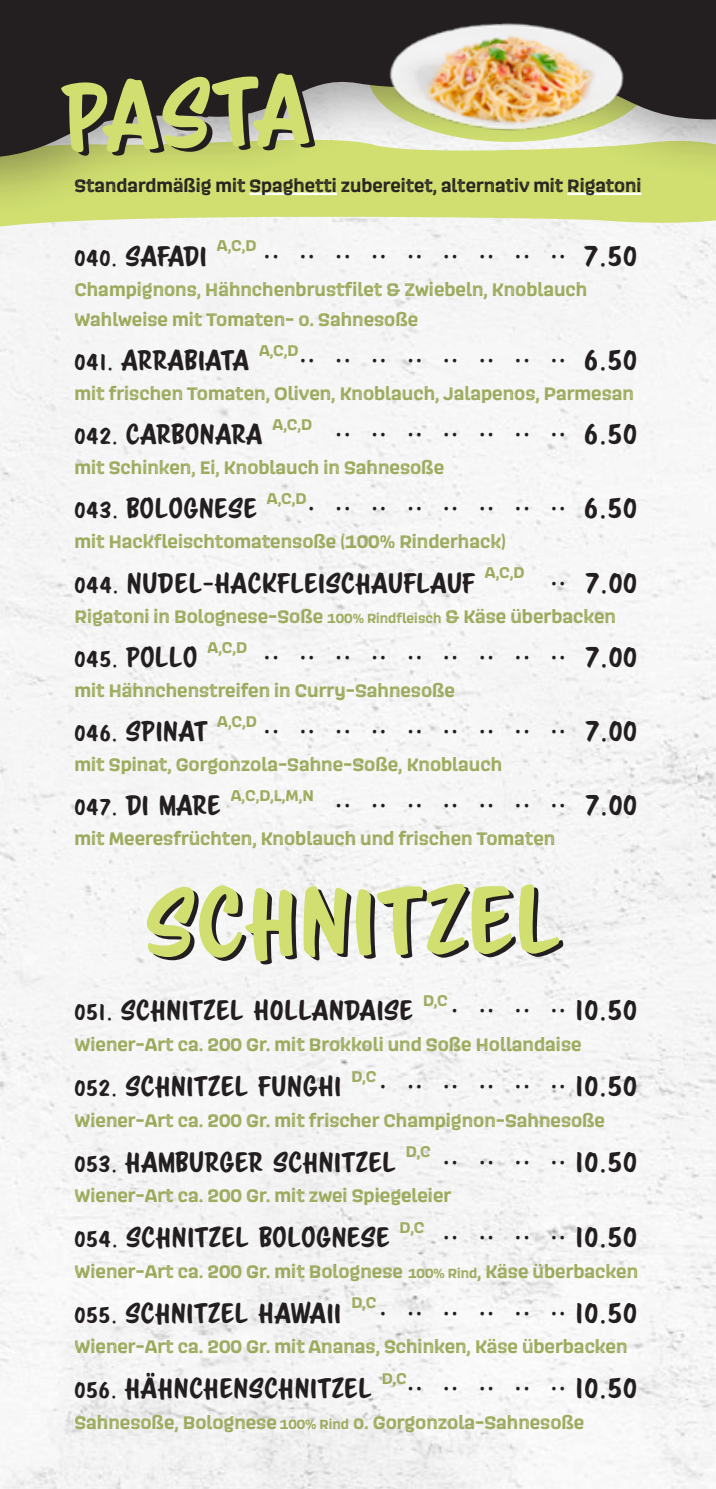
<style>
.page{position:relative;width:716px;height:1489px;background:#fff}
.page>*{position:absolute;margin:0;border:0;box-sizing:border-box;transform-origin:0 0}
.t1{font:85.75px "Scriptorama Markdown JF";color:#d0df70}
.t2{font:84.75px "Scriptorama Markdown JF";color:#231f20}
.t3{font:25px "Scriptorama Markdown JF";letter-spacing:.03em;color:#231f20}
.t4{font:700 18.75px/30px "Scarlet Wood";color:#9aa959}
.t5{font:700 18.5px "Scarlet Wood";color:#231f20}
.t6{font:700 16px "Scarlet Wood";color:#9aa959}
.s1{font-size:20px}
.s2{font-size:13.75px}
</style>
<div class="page">
<div style="left:0;top:245px;width:716px;height:1243px;background:#f5f5f5"></div>
<hr style="left:715px;top:1133px;width:1px;height:355px;background:#f5f5f5">
<div style="left:0;top:0;width:716px;height:245px;background:#231f20;opacity:.4"></div>
<svg style="left:0;top:0;width:716px;height:192px;background:#717451"></svg>
<img style="left:384px;top:1px;width:246px;height:146px">
<hr style="left:249px;top:192px;width:88px;height:3px;background:#fff">
<hr style="left:567px;top:192px;width:74px;height:3px;background:#fff">
<p class="t1" style="left:60px;top:62px;width:248px;rotate:-2deg">PASTA</p>
<p class="t5" style="left:74px;top:173px;width:568px">Standardmäßig mit Spaghetti zubereitet, alternativ mit Rigatoni</p>
<p class="t3" style="left:74px;top:239px;width:134px"><span class="s1">040.</span> SAFADI</p>
<p class="t6" style="left:217px;top:235px;width:41px">A,C,D</p>
<p class="t3" style="left:263px;top:239px;width:5px">··</p>
<p class="t3" style="left:299px;top:239px;width:5px">··</p>
<p class="t3" style="left:335px;top:239px;width:5px">··</p>
<p class="t3" style="left:371px;top:239px;width:5px">··</p>
<p class="t3" style="left:407px;top:239px;width:5px">··</p>
<p class="t3" style="left:442px;top:239px;width:5px">··</p>
<p class="t3" style="left:478px;top:239px;width:5px">··</p>
<p class="t3" style="left:514px;top:239px;width:5px">··</p>
<p class="t3" style="left:550px;top:239px;width:88px">·· 7.50</p>
<p class="t4" style="left:74px;top:273px;width:514px">Champignons, Hähnchenbrustfilet &amp; Zwiebeln, Knoblauch<br>Wahlweise mit Tomaten- o. Sahnesoße</p>
<p class="t3" style="left:74px;top:344px;width:176px"><span class="s1">041.</span> ARRABIATA</p>
<p class="t6" style="left:259px;top:339px;width:41px">A,C,D</p>
<p class="t3" style="left:299px;top:344px;width:5px">··</p>
<p class="t3" style="left:335px;top:344px;width:5px">··</p>
<p class="t3" style="left:371px;top:344px;width:5px">··</p>
<p class="t3" style="left:407px;top:344px;width:5px">··</p>
<p class="t3" style="left:442px;top:344px;width:5px">··</p>
<p class="t3" style="left:478px;top:344px;width:5px">··</p>
<p class="t3" style="left:514px;top:344px;width:5px">··</p>
<p class="t3" style="left:550px;top:344px;width:88px">·· 6.50</p>
<p class="t4" style="left:74px;top:378px;width:561px">mit frischen Tomaten, Oliven, Knoblauch, Jalapenos, Parmesan</p>
<p class="t3" style="left:74px;top:418px;width:189px"><span class="s1">042.</span> CARBONARA</p>
<p class="t6" style="left:272px;top:413px;width:41px">A,C,D</p>
<p class="t3" style="left:335px;top:418px;width:304px">· ·· ·· ·· ·· ·· ·· 6.50</p>
<p class="t4" style="left:74px;top:452px;width:371px">mit Schinken, Ei, Knoblauch in Sahnesoße</p>
<p class="t3" style="left:74px;top:492px;width:184px"><span class="s1">043.</span> BOLOGNESE</p>
<p class="t6" style="left:267px;top:487px;width:41px">A,C,D</p>
<p class="t3" style="left:584px;top:492px;width:55px">6.50</p>
<p class="t4" style="left:74px;top:526px;width:433px">mit Hackfleischtomatensoße (100% Rinderhack)</p>
<p class="t3" style="left:74px;top:566px;width:402px"><span class="s1">044.</span> NUDEL-HACKFLEISCHAUFLAUF</p>
<p class="t6" style="left:485px;top:562px;width:41px">A,C,D</p>
<p class="t3" style="left:550px;top:566px;width:88px">· 7.00</p>
<p class="t4" style="left:74px;top:600px;width:543px">Rigatoni in Bolognese-Soße <span class="s2">100% Rindfleisch</span> &amp; Käse überbacken</p>
<p class="t3" style="left:74px;top:640px;width:124px"><span class="s1">045.</span> POLLO</p>
<p class="t6" style="left:207px;top:636px;width:41px">A,C,D</p>
<p class="t3" style="left:263px;top:640px;width:5px">··</p>
<p class="t3" style="left:299px;top:640px;width:5px">··</p>
<p class="t3" style="left:335px;top:640px;width:5px">··</p>
<p class="t3" style="left:371px;top:640px;width:5px">··</p>
<p class="t3" style="left:407px;top:640px;width:5px">··</p>
<p class="t3" style="left:442px;top:640px;width:5px">··</p>
<p class="t3" style="left:478px;top:640px;width:5px">··</p>
<p class="t3" style="left:514px;top:640px;width:5px">··</p>
<p class="t3" style="left:550px;top:640px;width:88px">·· 7.00</p>
<p class="t4" style="left:74px;top:674px;width:382px">mit Hähnchenstreifen in Curry-Sahnesoße</p>
<p class="t3" style="left:74px;top:714px;width:134px"><span class="s1">046.</span> SPINAT</p>
<p class="t6" style="left:217px;top:710px;width:41px">A,C,D</p>
<p class="t3" style="left:263px;top:714px;width:5px">··</p>
<p class="t3" style="left:299px;top:714px;width:5px">··</p>
<p class="t3" style="left:335px;top:714px;width:5px">··</p>
<p class="t3" style="left:371px;top:714px;width:5px">··</p>
<p class="t3" style="left:407px;top:714px;width:5px">··</p>
<p class="t3" style="left:442px;top:714px;width:5px">··</p>
<p class="t3" style="left:478px;top:714px;width:5px">··</p>
<p class="t3" style="left:514px;top:714px;width:5px">··</p>
<p class="t3" style="left:550px;top:714px;width:88px">·· 7.00</p>
<p class="t4" style="left:74px;top:748px;width:429px">mit Spinat, Gorgonzola-Sahne-Soße, Knoblauch</p>
<p class="t3" style="left:74px;top:789px;width:148px"><span class="s1">047.</span> DI MARE</p>
<p class="t6" style="left:231px;top:784px;width:85px">A,C,D,L,M,N</p>
<p class="t3" style="left:335px;top:789px;width:304px">· ·· ·· ·· ·· ·· ·· 7.00</p>
<p class="t4" style="left:74px;top:823px;width:482px">mit Meeresfrüchten, Knoblauch und frischen Tomaten</p>
<p class="t2" style="left:148px;top:872px;width:416px;rotate:-1deg">SCHNITZEL</p>
<p class="t3" style="left:74px;top:994px;width:340px"><span class="s1">051.</span> SCHNITZEL H0LLANDAISE</p>
<p class="t6" style="left:423px;top:989px;width:26px">D,C</p>
<p class="t3" style="left:575px;top:994px;width:64px">10.50</p>
<p class="t4" style="left:74px;top:1028px;width:508px">Wiener-Art ca. 200 Gr. mit Brokkoli und Soße Hollandaise</p>
<p class="t3" style="left:74px;top:1069px;width:268px"><span class="s1">052.</span> SCHNITZEL FUNGHI</p>
<p class="t6" style="left:351px;top:1065px;width:26px">D,C</p>
<p class="t3" style="left:575px;top:1069px;width:64px">10.50</p>
<p class="t4" style="left:74px;top:1104px;width:532px">Wiener-Art ca. 200 Gr. mit frischer Champignon-Sahnesoße</p>
<p class="t3" style="left:74px;top:1145px;width:323px"><span class="s1">053.</span> HAMBURGER SCHNITZEL</p>
<p class="t6" style="left:406px;top:1140px;width:26px">D,C</p>
<p class="t3" style="left:442px;top:1145px;width:196px">· · · · · · · 10.50</p>
<p class="t4" style="left:74px;top:1179px;width:378px">Wiener-Art ca. 200 Gr. mit zwei Spiegeleier</p>
<p class="t3" style="left:74px;top:1220px;width:316px"><span class="s1">054.</span> SCHNITZEL BOLOGNESE</p>
<p class="t6" style="left:400px;top:1216px;width:26px">D,C</p>
<p class="t3" style="left:442px;top:1220px;width:196px">· · · · · · · 10.50</p>
<p class="t4" style="left:74px;top:1255px;width:565px">Wiener-Art ca. 200 Gr. mit Bolognese <span class="s2">100% Rind</span>, Käse überbacken</p>
<p class="t3" style="left:74px;top:1296px;width:268px"><span class="s1">055.</span> SCHNITZEL HAWAII</p>
<p class="t6" style="left:351px;top:1291px;width:26px">D,C</p>
<p class="t3" style="left:575px;top:1296px;width:64px">10.50</p>
<p class="t4" style="left:74px;top:1330px;width:554px">Wiener-Art ca. 200 Gr. mit Ananas, Schinken, Käse überbacken</p>
<p class="t3" style="left:74px;top:1371px;width:298px"><span class="s1">056.</span> HÄHNCHENSCHNITZEL</p>
<p class="t6" style="left:382px;top:1367px;width:26px">D,C</p>
<p class="t3" style="left:407px;top:1371px;width:5px">··</p>
<p class="t3" style="left:442px;top:1371px;width:5px">··</p>
<p class="t3" style="left:478px;top:1371px;width:5px">··</p>
<p class="t3" style="left:514px;top:1371px;width:5px">··</p>
<p class="t3" style="left:558px;top:1371px;width:80px">· 10.50</p>
<p class="t4" style="left:74px;top:1406px;width:511px">Sahnesoße, Bolognese <span class="s2">100% Rind</span> o. Gorgonzola-Sahnesoße</p>
</div>
